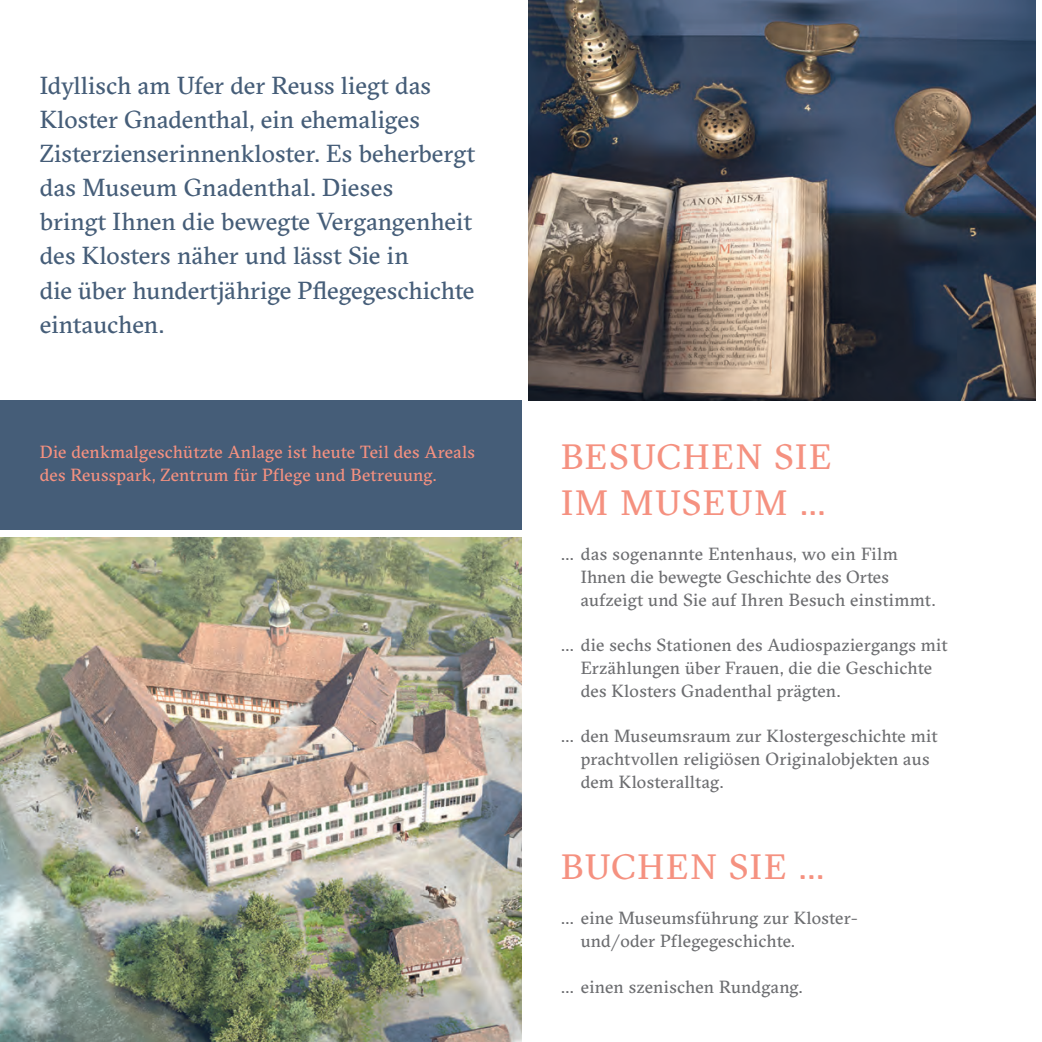
<style>
.page{position:relative;width:1042px;height:1042px;background:#fff}
.page>*{position:absolute;margin:0;border:0;box-sizing:border-box;transform-origin:0 0}
.t1{font:35px/45.5px "GT Sectra";letter-spacing:.055em;color:#f59180}
.t2{font:24.5px/34.1px "GT Sectra";color:#455d78}
.t3{font:17.5px/22.8px "GT Sectra";letter-spacing:.01em;color:#6c6d70}
.t4{font:17.5px/22.8px "GT Sectra";letter-spacing:.015em;color:#f59180}
</style>
<div class="page">
<div style="left:0;top:401px;width:521px;height:129px;background:#455d78"></div>
<img style="left:0;top:537px;width:521px;height:505px">
<img style="left:528px;top:0;width:506px;height:401px">
<p class="t2" style="left:40px;top:68px;width:437px">Idyllisch am Ufer der Reuss liegt das Kloster Gnadenthal, ein ehemaliges Zisterzienserinnenkloster. Es beherbergt das Museum Gnadenthal. Dieses<br>bringt Ihnen die bewegte Vergangenheit des Klosters näher und lässt Sie in<br>die über hundertjährige Pflegegeschichte eintauchen.</p>
<p class="t4" style="left:40px;top:440px;width:436px">Die denkmalgeschützte Anlage ist heute Teil des Areals des Reusspark, Zentrum für Pflege und Betreuung.</p>
<h1 class="t1" style="left:561px;top:434px;width:272px">BESUCHEN SIE<br>IM MUSEUM …</h1>
<p class="t3" style="left:580px;top:543px;width:356px;text-indent:-20px">… das sogenannte Entenhaus, wo ein Film<br>Ihnen die bewegte Geschichte des Ortes aufzeigt und Sie auf Ihren Besuch einstimmt.</p>
<p class="t3" style="left:580px;top:634px;width:368px;text-indent:-20px">… die sechs Stationen des Audiospaziergangs mit<br>Erzählungen über Frauen, die die Geschichte des Klosters Gnadenthal prägten.</p>
<p class="t3" style="left:580px;top:725px;width:358px;text-indent:-20px">… den Museumsraum zur Klostergeschichte mit prachtvollen religiösen Originalobjekten aus dem Klosteralltag.</p>
<h1 class="t1" style="left:561px;top:844px;width:265px">BUCHEN SIE …</h1>
<p class="t3" style="left:580px;top:907px;width:277px;text-indent:-20px">… eine Museumsführung zur Kloster&shy;und/oder Pflegegeschichte.</p>
<p class="t3" style="left:561px;top:975px;width:243px">… einen szenischen Rundgang.</p>
</div>
